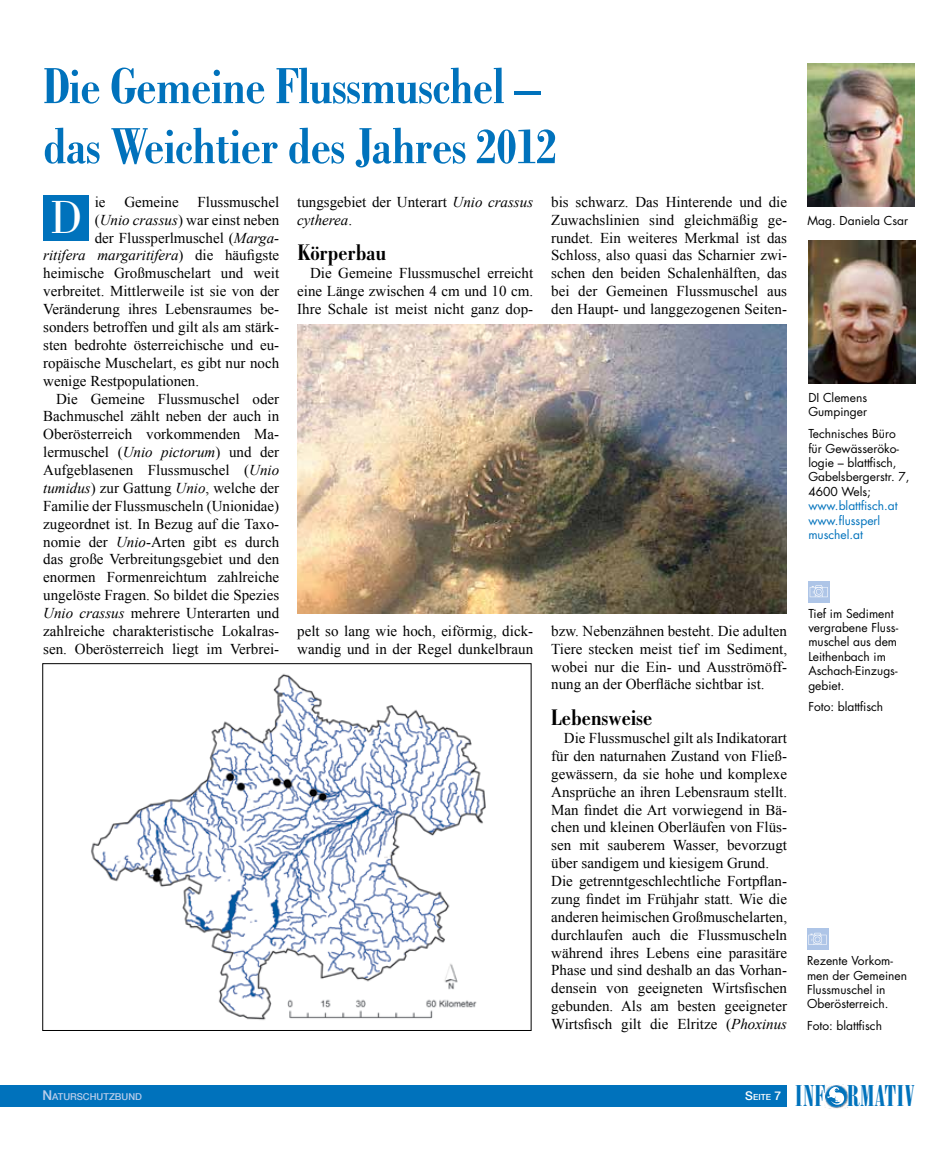
<style>
.page{position:relative;width:936px;height:1149px;background:#fff}
.page>*{position:absolute;margin:0;border:0;box-sizing:border-box;transform-origin:0 0}
.t1{font:700 condensed 54px/60px "Bodoni";letter-spacing:-.01em;color:#0072bc}
.t2{font:48px "Bodoni";color:#fff}
.t3{font:28.95px "Bodoni Poster Compressed";letter-spacing:.01em;color:#0072bc}
.t4{font:700 condensed 24px "Bodoni";color:#000}
.t5{font:15px/17.9px "Times New Roman";color:#000}
.t6{font:italic 15px "Times New Roman";color:#000}
.t7{font:12px/14.4px "Futura";color:#000}
.t8{font:12px/14.4px "Futura";color:#0072bc}
.t9{font:500 9.45px "Helvetica Neue";color:#bacdea}
.t10{font:500 8.4px "Helvetica Neue";color:#fff}
.s1{font-style:italic}
.s2{font-style:normal}
.s3{font-size:13.5px}
.s4{font-size:12px}
</style>
<div class="page">
<div style="left:0;top:1084px;width:786px;height:22px;background:#0072bc"></div>
<div style="left:825px;top:1085px;width:24px;height:23px;background:#000;opacity:.3"></div>
<img style="left:824px;top:1084px;width:24px;height:23px">
<svg style="left:827px;top:1086px;width:17px;height:18px"></svg>
<div style="left:43px;top:195px;width:46px;height:46px;background:#0072bc"></div>
<img style="left:91px;top:673px;width:395px;height:347px">
<svg style="left:808px;top:581px;width:21px;height:21px"></svg>
<svg style="left:809px;top:585px;width:18px;height:12px"></svg>
<img style="left:807px;top:63px;width:107px;height:143px">
<img style="left:808px;top:240px;width:107px;height:143px">
<img style="left:297px;top:324px;width:489px;height:289px">
<svg style="left:807px;top:928px;width:21px;height:21px"></svg>
<svg style="left:808px;top:932px;width:18px;height:12px"></svg>
<h1 class="t1" style="left:43px;top:57px;width:515px">Die Gemeine Flussmuschel – das Weichtier des Jahres 2012</h1>
<h2 class="t2" style="left:50px;top:191px;width:34px">D</h2>
<p class="t5" style="left:95px;top:192px;width:12px">ie</p>
<p class="t5" style="left:124px;top:192px;width:56px">Gemeine</p>
<p class="t5" style="left:197px;top:192px;width:83px">Flussmuschel</p>
<p class="t5" style="left:95px;top:210px;width:186px">(<span class="s1">Unio crassus</span>) war einst neben</p>
<p class="t5" style="left:95px;top:228px;width:186px">der Flussperlmuschel (<span class="s1">Marga-</span></p>
<p class="t6" style="left:43px;top:245px;width:237px">ritifera margaritifera<span class="s2">) die häufigste</span></p>
<p class="t5" style="left:43px;top:264px;width:237px">heimische Großmuschelart und weit</p>
<p class="t5" style="left:43px;top:282px;width:237px">verbreitet. Mittlerweile ist sie von der</p>
<p class="t5" style="left:43px;top:300px;width:237px">Veränderung ihres Lebensraumes be-</p>
<p class="t5" style="left:43px;top:318px;width:237px">sonders betroffen und gilt als am stärk-</p>
<p class="t5" style="left:43px;top:335px;width:237px">sten bedrohte österreichische und eu-</p>
<p class="t5" style="left:43px;top:353px;width:237px">ropäische Muschelart, es gibt nur noch</p>
<p class="t5" style="left:43px;top:371px;width:157px">wenige Restpopulationen.</p>
<p class="t5" style="left:56px;top:389px;width:225px">Die Gemeine Flussmuschel oder</p>
<p class="t5" style="left:43px;top:407px;width:237px">Bachmuschel zählt neben der auch in</p>
<p class="t5" style="left:43px;top:425px;width:237px">Oberösterreich vorkommenden Ma-</p>
<p class="t5" style="left:43px;top:443px;width:237px">lermuschel (<span class="s1">Unio pictorum</span>) und der</p>
<p class="t5" style="left:43px;top:460px;width:237px">Aufgeblasenen Flussmuschel (<span class="s1">Unio</span></p>
<p class="t5" style="left:43px;top:478px;width:237px"><span class="s1">tumidus</span>) zur Gattung <span class="s1">Unio</span>, welche der</p>
<p class="t5" style="left:43px;top:496px;width:237px">Familie der Flussmuscheln (Unionidae)</p>
<p class="t5" style="left:43px;top:514px;width:237px">zugeordnet ist. In Bezug auf die Taxo-</p>
<p class="t5" style="left:43px;top:532px;width:237px">nomie der <span class="s1">Unio</span>-Arten gibt es durch</p>
<p class="t5" style="left:43px;top:550px;width:237px">das große Verbreitungsgebiet und den</p>
<p class="t5" style="left:43px;top:568px;width:237px">enormen Formenreichtum zahlreiche</p>
<p class="t5" style="left:43px;top:586px;width:237px">ungelöste Fragen. So bildet die Spezies</p>
<p class="t5" style="left:43px;top:603px;width:237px"><span class="s1">Unio crassus</span> mehrere Unterarten und</p>
<p class="t5" style="left:43px;top:621px;width:237px">zahlreiche charakteristische Lokalras-</p>
<p class="t5" style="left:43px;top:639px;width:237px">sen. Oberösterreich liegt im Verbrei-</p>
<p class="t5" style="left:551px;top:192px;width:237px;text-align:justify">bis schwarz. Das Hinterende und die Zuwachslinien sind gleichmäßig ge&shy;rundet. Ein weiteres Merkmal ist das Schloss, also quasi das Scharnier zwi&shy;schen den beiden Schalenhälften, das bei der Gemeinen Flussmuschel aus den Haupt- und langgezogenen Seiten-</p>
<p class="t5" style="left:297px;top:193px;width:237px">tungsgebiet der Unterart <span class="s1">Unio crassus cytherea</span>.</p>
<h3 class="t4" style="left:297px;top:239px;width:91px">Körperbau</h3>
<p class="t5" style="left:297px;top:264px;width:237px;text-align:justify;text-indent:13px">Die Gemeine Flussmuschel erreicht eine Länge zwischen 4 cm und 10 cm.<br>Ihre Schale ist meist nicht ganz dop-</p>
<p class="t5" style="left:297px;top:621px;width:237px">pelt so lang wie hoch, eiförmig, dick&shy;wandig und in der Regel dunkelbraun</p>
<p class="t5" style="left:551px;top:621px;width:237px;text-align:justify">bzw. Nebenzähnen besteht. Die adulten Tiere stecken meist tief im Sediment, wobei nur die Ein- und Ausströmöff&shy;nung an der Oberfläche sichtbar ist.</p>
<h3 class="t4" style="left:551px;top:704px;width:103px">Lebensweise</h3>
<p class="t5" style="left:551px;top:728px;width:237px;text-indent:13px">Die Flussmuschel gilt als Indikatorart für den naturnahen Zustand von Fließ&shy;gewässern, da sie hohe und komplexe Ansprüche an ihren Lebensraum stellt.<br>Man findet die Art vorwiegend in Bä&shy;chen und kleinen Oberläufen von Flüs&shy;sen mit sauberem Wasser, bevorzugt über sandigem und kiesigem Grund.<br>Die getrenntgeschlechtliche Fortpflan&shy;zung findet im Frühjahr statt. Wie die anderen heimischen Großmuschelarten, durchlaufen auch die Flussmuscheln während ihres Lebens eine parasitäre Phase und sind deshalb an das Vorhan&shy;densein von geeigneten Wirtsfischen gebunden. Als am besten geeigneter Wirtsfisch gilt die Elritze (<span class="s1">Phoxinus</span></p>
<p class="t7" style="left:807px;top:213px;width:102px">Mag. Daniela Csar</p>
<p class="t7" style="left:808px;top:390px;width:60px">DI Clemens<br>Gumpinger</p>
<p class="t7" style="left:808px;top:426px;width:103px">Technisches Büro für Gewässeröko&shy;logie – blattfisch,<br>Gabelsbergerstr. 7,<br>4600 Wels;</p>
<p class="t8" style="left:808px;top:498px;width:91px">www.blattfisch.at www.flussperl muschel.at</p>
<p class="t7" style="left:808px;top:605px;width:91px">Tief im Sediment vergrabene Fluss&shy;muschel aus dem<br>Leithenbach im<br>Aschach-Einzugs&shy;gebiet.</p>
<p class="t7" style="left:808px;top:698px;width:76px">Foto: blattfisch</p>
<p class="t7" style="left:807px;top:953px;width:101px">Rezente Vorkom&shy;men der Gemeinen<br>Flussmuschel in<br>Oberösterreich.</p>
<p class="t7" style="left:807px;top:1017px;width:76px">Foto: blattfisch</p>
<p class="t9" style="left:43px;top:1090px;width:101px"><span class="s3">N</span>ATURSCHUTZBUND</p>
<p class="t10" style="left:745px;top:1091px;width:37px"><span class="s4">S</span>EITE <span class="s4">7</span></p>
<h3 class="t3" style="left:794px;top:1078px;width:121px">INF RMATIV</h3>
</div>
